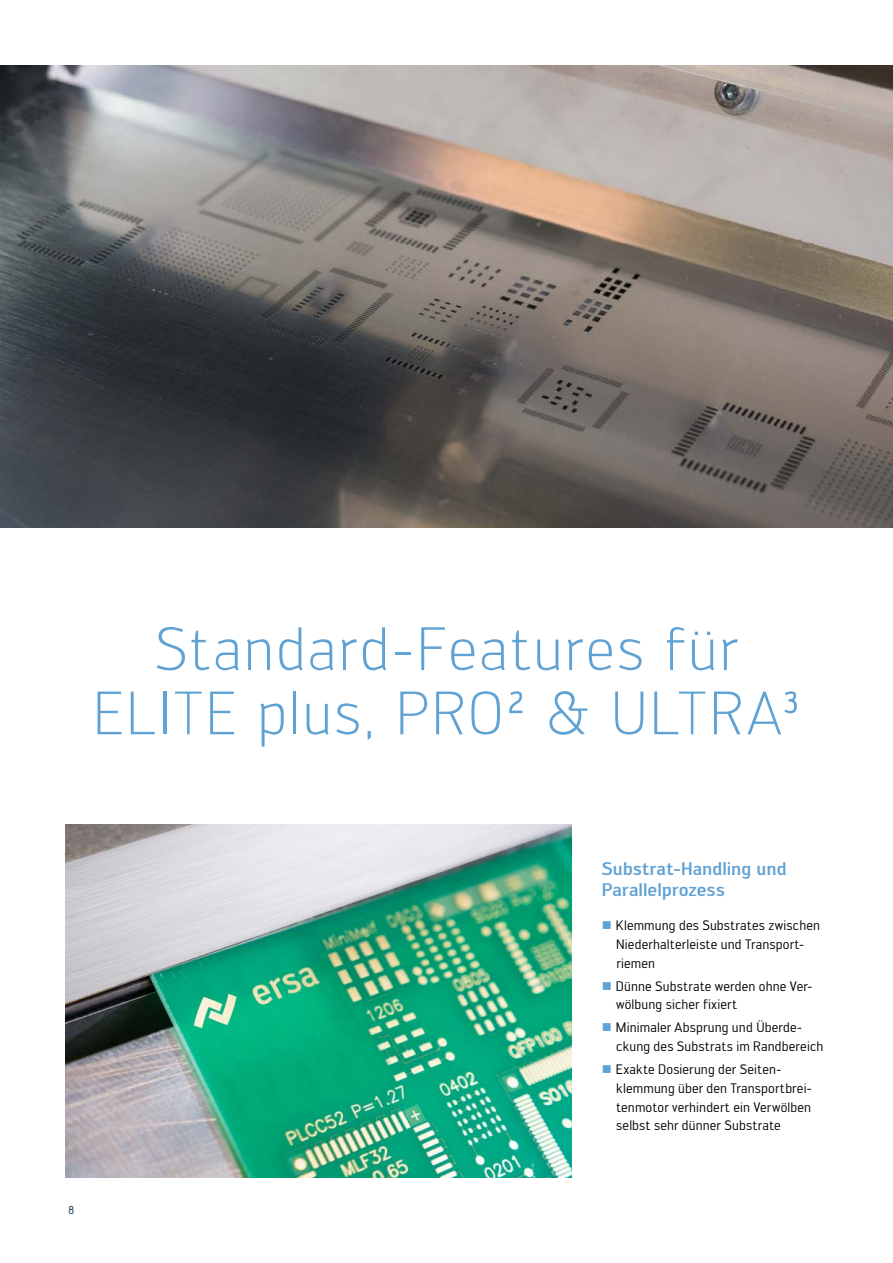
<style>
.page{position:relative;width:893px;height:1263px;background:#fff}
.page>*{position:absolute;margin:0;border:0;box-sizing:border-box;transform-origin:0 0}
.t1{font:300 60px "Engel";letter-spacing:.04em;color:#60a2d4}
.KE_Fließtext_Engel_9{font:500 18px/21.6px "Engel";color:#60a2d4}
.KE_Fließtext_Engel_9-2{font:13.5px/18.8px "Engel";letter-spacing:.01em;color:#000}
.t2{font:11.25px "Engel";color:#002c50}
.s1{color:#60a2d4}
</style>
<div class="page">
<img style="left:0;top:66px;width:893px;height:461px">
<img style="left:66px;top:825px;width:506px;height:353px">
<p class="t1" style="left:155px;top:614px;width:585px">Standard-Features für</p>
<p class="t1" style="left:93px;top:679px;width:708px">ELITE plus, PRO² &amp; ULTRA³</p>
<p class="t2" style="left:68px;top:1203px;width:7px">8</p>
<p class="KE_Fließtext_Engel_9" style="left:602px;top:858px;width:187px">Substrat-Handling und<br>Parallelprozess</p>
<p class="KE_Fließtext_Engel_9-2" style="left:616px;top:916px;width:205px;text-indent:-14px"><span class="s1">■</span> Klemmung des Substrates zwischen<br>Niederhalterleiste und Transport&shy;riemen</p>
<p class="KE_Fließtext_Engel_9-2" style="left:616px;top:976px;width:198px;text-indent:-14px"><span class="s1">■</span> Dünne Substrate werden ohne Ver&shy;wölbung sicher fixiert</p>
<p class="KE_Fließtext_Engel_9-2" style="left:616px;top:1018px;width:209px;text-indent:-14px"><span class="s1">■</span> Minimaler Absprung und Überde&shy;ckung des Substrats im Randbereich</p>
<p class="KE_Fließtext_Engel_9-2" style="left:616px;top:1060px;width:198px;text-indent:-14px"><span class="s1">■</span> Exakte Dosierung der Seiten&shy;klemmung über den Transportbrei&shy;tenmotor verhindert ein Verwölben selbst sehr dünner Substrate</p>
</div>
